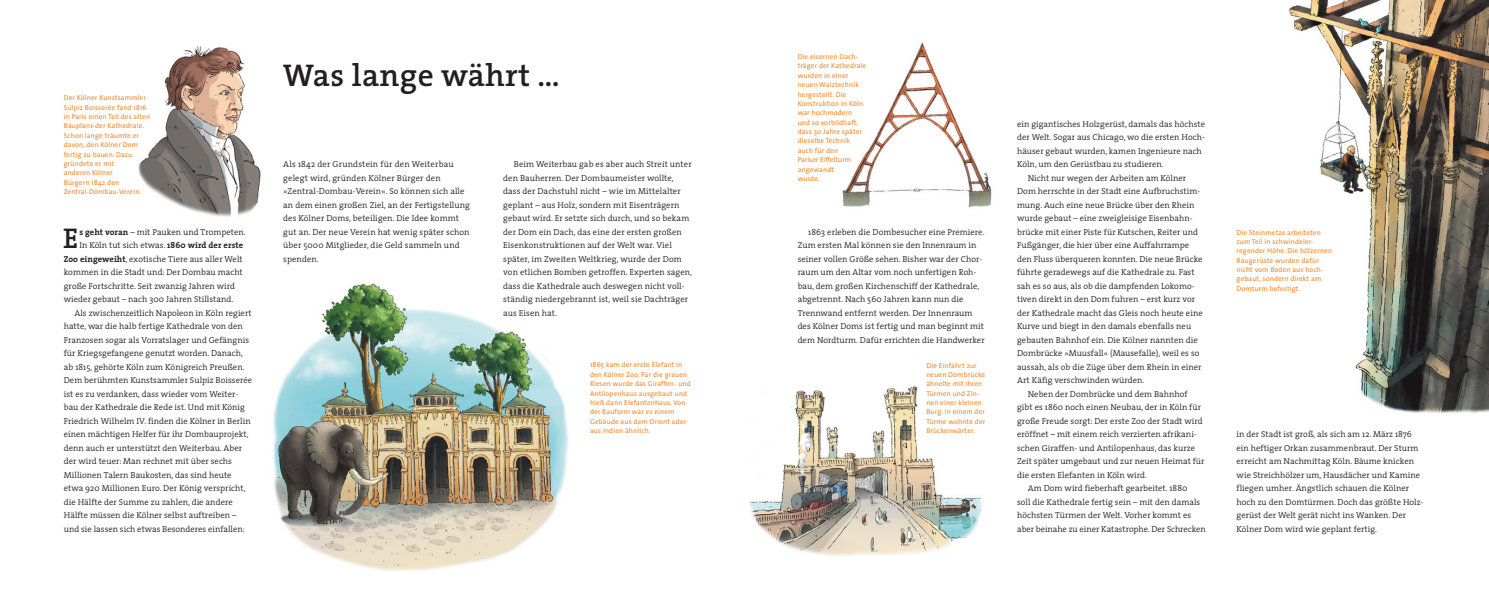
<style>
.page{position:relative;width:1489px;height:596px;background:#fff}
.page>*{position:absolute;margin:0;border:0;box-sizing:border-box;transform-origin:0 0}
.t1{font:600 31.5px "The Serif";letter-spacing:.01em;color:#231f20}
.t2{font:600 28.65px "The Serif";color:#231f20}
.t3{font:300 8.62px/13.5px "The Serif";letter-spacing:.005em;color:#231f20}
.t4{font:7.12px/9.4px "The Sans";letter-spacing:.02em;color:#f5821f}
.s1{font-weight:700}
</style>
<div class="page">
<img style="left:273px;top:283px;width:295px;height:288px">
<img style="left:138px;top:46px;width:123px;height:171px">
<img style="left:1289px;top:0;width:199px;height:414px">
<img style="left:749px;top:386px;width:233px;height:170px">
<img style="left:842px;top:42px;width:150px;height:166px">
<p class="t4" style="left:64px;top:93px;width:88px">Der Kölner Kunstsammler<br>Sulpiz Boisserée fand 1816 in Paris einen Teil des alten<br>Bauplans der Kathedrale.<br>Schon lange träumte er davon, den Kölner Dom fertig zu bauen. Dazu gründete er mit<br>anderen Kölner<br>Bürgern 1842 den<br>Zentral-Dombau-Verein.</p>
<h2 class="t2" style="left:63px;top:214px;width:17px">E</h2>
<p class="t3" style="left:79px;top:224px;width:168px"><span class="s1">s geht voran</span> – mit Pauken und Trompeten.</p>
<p class="t3" style="left:79px;top:238px;width:165px">In Köln tut sich etwas. <span class="s1">1860 wird der erste</span></p>
<p class="t3" style="left:64px;top:251px;width:180px"><span class="s1">Zoo eingeweiht</span>, exotische Tiere aus aller Welt</p>
<p class="t3" style="left:64px;top:265px;width:180px">kommen in die Stadt und: Der Dombau macht</p>
<p class="t3" style="left:64px;top:278px;width:173px">große Fortschritte. Seit zwanzig Jahren wird</p>
<p class="t3" style="left:64px;top:292px;width:171px">wieder gebaut – nach 300 Jahren Stillstand.</p>
<p class="t3" style="left:74px;top:305px;width:179px">Als zwischenzeitlich Napoleon in Köln regiert</p>
<p class="t3" style="left:64px;top:319px;width:180px">hatte, war die halb fertige Kathedrale von den</p>
<p class="t3" style="left:64px;top:332px;width:187px">Franzosen sogar als Vorratslager und Gefängnis</p>
<p class="t3" style="left:64px;top:346px;width:181px">für Kriegsgefangene genutzt worden. Danach,</p>
<p class="t3" style="left:64px;top:359px;width:182px">ab 1815, gehörte Köln zum Königreich Preußen.</p>
<p class="t3" style="left:64px;top:373px;width:190px">Dem berühmten Kunstsammler Sulpiz Boisserée</p>
<p class="t3" style="left:64px;top:386px;width:176px">ist es zu verdanken, dass wieder vom Weiter-</p>
<p class="t3" style="left:64px;top:400px;width:183px">bau der Kathedrale die Rede ist. Und mit König</p>
<p class="t3" style="left:64px;top:413px;width:188px">Friedrich Wilhelm IV. finden die Kölner in Berlin</p>
<p class="t3" style="left:64px;top:427px;width:186px">einen mächtigen Helfer für ihr Dombauprojekt,</p>
<p class="t3" style="left:64px;top:440px;width:180px">denn auch er unterstützt den Weiterbau. Aber</p>
<p class="t3" style="left:64px;top:454px;width:170px">der wird teuer: Man rechnet mit über sechs</p>
<p class="t3" style="left:64px;top:467px;width:169px">Millionen Talern Baukosten, das sind heute</p>
<p class="t3" style="left:64px;top:481px;width:183px">etwa 920 Millionen Euro. Der König verspricht,</p>
<p class="t3" style="left:64px;top:494px;width:170px">die Hälfte der Summe zu zahlen, die andere</p>
<p class="t3" style="left:64px;top:508px;width:174px">Hälfte müssen die Kölner selbst auftreiben –</p>
<p class="t3" style="left:64px;top:521px;width:183px">und sie lassen sich etwas Besonderes einfallen:</p>
<h1 class="t1" style="left:283px;top:49px;width:278px">Was lange währt …</h1>
<p class="t3" style="left:283px;top:157px;width:188px">Als 1842 der Grundstein für den Weiterbau gelegt wird, gründen Kölner Bürger den<br>» Zentral-Dombau-Verein«. So können sich alle an dem einen großen Ziel, an der Fertigstellung des Kölner Doms, beteiligen. Die Idee kommt gut an. Der neue Verein hat wenig später schon über 5000 Mitglieder, die Geld sammeln und spenden.</p>
<p class="t3" style="left:503px;top:157px;width:190px;text-indent:11px">Beim Weiterbau gab es aber auch Streit unter den Bauherren. Der Dombaumeister wollte, dass der Dachstuhl nicht – wie im Mittelalter geplant – aus Holz, sondern mit Eisenträgern gebaut wird. Er setzte sich durch, und so bekam der Dom ein Dach, das eine der ersten großen Eisenkonstruktionen auf der Welt war. Viel später, im Zweiten Weltkrieg, wurde der Dom von etlichen Bomben getroffen. Experten sagen, dass die Kathedrale auch deswegen nicht voll&shy;ständig niedergebrannt ist, weil sie Dachträger aus Eisen hat.</p>
<p class="t4" style="left:590px;top:360px;width:102px">1865 kam der erste Elefant in den Kölner Zoo. Für die grauen<br>Riesen wurde das Giraffen- und<br>Antilopenhaus ausgebaut und hieß dann Elefantenhaus. Von der Bauform war es einem<br>Gebäude aus dem Orient oder aus Indien ähnlich.</p>
<p class="t4" style="left:797px;top:52px;width:70px">Die eisernen Dach&shy;träger der Kathedrale wurden in einer neuen Walztechnik hergestellt. Die<br>Konstruktion in Köln war hochmodern und so vorbildhaft, dass 30 Jahre später dieselbe Technik auch für den<br>Pariser Eiffelturm angewandt<br>wurde.</p>
<p class="t3" style="left:797px;top:224px;width:188px;text-indent:11px">1863 erleben die Dombesucher eine Premiere.<br>Zum ersten Mal können sie den Innenraum in seiner vollen Größe sehen. Bisher war der Chor&shy;raum um den Altar vom noch unfertigen Roh&shy;bau, dem großen Kirchenschiff der Kathedrale, abgetrennt. Nach 560 Jahren kann nun die Trennwand entfernt werden. Der Innenraum des Kölner Doms ist fertig und man beginnt mit dem Nordturm. Dafür errichten die Handwerker</p>
<p class="t4" style="left:926px;top:360px;width:60px">Die Einfahrt zur neuen Dombrücke ähnelte mit ihren<br>Türmen und Zin&shy;nen einer kleinen<br>Burg. In einem der<br>Türme wohnte der<br>Brückenwärter.</p>
<p class="t3" style="left:1017px;top:116px;width:189px">ein gigantisches Holzgerüst, damals das höchste</p>
<p class="t3" style="left:1017px;top:130px;width:189px">der Welt. Sogar aus Chicago, wo die ersten Hoch-</p>
<p class="t3" style="left:1017px;top:143px;width:186px">häuser gebaut wurden, kamen Ingenieure nach</p>
<p class="t3" style="left:1017px;top:157px;width:148px">Köln, um den Gerüstbau zu studieren.</p>
<p class="t3" style="left:1027px;top:170px;width:160px">Nicht nur wegen der Arbeiten am Kölner</p>
<p class="t3" style="left:1017px;top:184px;width:184px">Dom herrschte in der Stadt eine Aufbruchstim-</p>
<p class="t3" style="left:1017px;top:197px;width:179px">mung. Auch eine neue Brücke über den Rhein</p>
<p class="t3" style="left:1017px;top:211px;width:177px">wurde gebaut – eine zweigleisige Eisenbahn-</p>
<p class="t3" style="left:1017px;top:224px;width:182px">brücke mit einer Piste für Kutschen, Reiter und</p>
<p class="t3" style="left:1017px;top:238px;width:174px">Fußgänger, die hier über eine Auffahrrampe</p>
<p class="t3" style="left:1017px;top:251px;width:187px">den Fluss überqueren konnten. Die neue Brücke</p>
<p class="t3" style="left:1017px;top:265px;width:179px">führte geradewegs auf die Kathedrale zu. Fast</p>
<p class="t3" style="left:1017px;top:278px;width:179px">sah es so aus, als ob die dampfenden Lokomo-</p>
<p class="t3" style="left:1017px;top:292px;width:179px">tiven direkt in den Dom fuhren – erst kurz vor</p>
<p class="t3" style="left:1017px;top:305px;width:187px">der Kathedrale macht das Gleis noch heute eine</p>
<p class="t3" style="left:1017px;top:319px;width:176px">Kurve und biegt in den damals ebenfalls neu</p>
<p class="t3" style="left:1017px;top:332px;width:182px">gebauten Bahnhof ein. Die Kölner nannten die</p>
<p class="t3" style="left:1017px;top:346px;width:184px">Dombrücke »Muusfall« (Mausefalle), weil es so</p>
<p class="t3" style="left:1017px;top:359px;width:186px">aussah, als ob die Züge über dem Rhein in einer</p>
<p class="t3" style="left:1017px;top:373px;width:129px">Art Käfig verschwinden würden.</p>
<p class="t3" style="left:1027px;top:386px;width:161px">Neben der Dombrücke und dem Bahnhof</p>
<p class="t3" style="left:1017px;top:400px;width:185px">gibt es 1860 noch einen Neubau, der in Köln für</p>
<p class="t3" style="left:1017px;top:413px;width:187px">große Freude sorgt: Der erste Zoo der Stadt wird</p>
<p class="t3" style="left:1017px;top:427px;width:181px">eröffnet – mit einem reich verzierten afrikani-</p>
<p class="t3" style="left:1017px;top:440px;width:179px">schen Giraffen- und Antilopenhaus, das kurze</p>
<p class="t3" style="left:1017px;top:454px;width:189px">Zeit später umgebaut und zur neuen Heimat für</p>
<p class="t3" style="left:1017px;top:467px;width:131px">die ersten Elefanten in Köln wird.</p>
<p class="t3" style="left:1027px;top:481px;width:161px">Am Dom wird fieberhaft gearbeitet. 1880</p>
<p class="t3" style="left:1017px;top:494px;width:185px">soll die Kathedrale fertig sein – mit den damals</p>
<p class="t3" style="left:1017px;top:508px;width:175px">höchsten Türmen der Welt. Vorher kommt es</p>
<p class="t3" style="left:1017px;top:521px;width:190px">aber beinahe zu einer Katastrophe. Der Schrecken</p>
<p class="t4" style="left:1236px;top:227px;width:97px">Die Steinmetze arbeiteten zum Teil in schwindeler&shy;regender Höhe. Die hölzernen<br>Baugerüste wurden dafür nicht vom Boden aus hoch&shy;gebaut, sondern direkt am<br>Domturm befestigt.</p>
<p class="t3" style="left:1236px;top:427px;width:188px">in der Stadt ist groß, als sich am 12. März 1876 ein heftiger Orkan zusammenbraut. Der Sturm erreicht am Nachmittag Köln. Bäume knicken wie Streichhölzer um, Hausdächer und Kamine fliegen umher. Ängstlich schauen die Kölner hoch zu den Domtürmen. Doch das größte Holz&shy;gerüst der Welt gerät nicht ins Wanken. Der Kölner Dom wird wie geplant fertig.</p>
</div>
